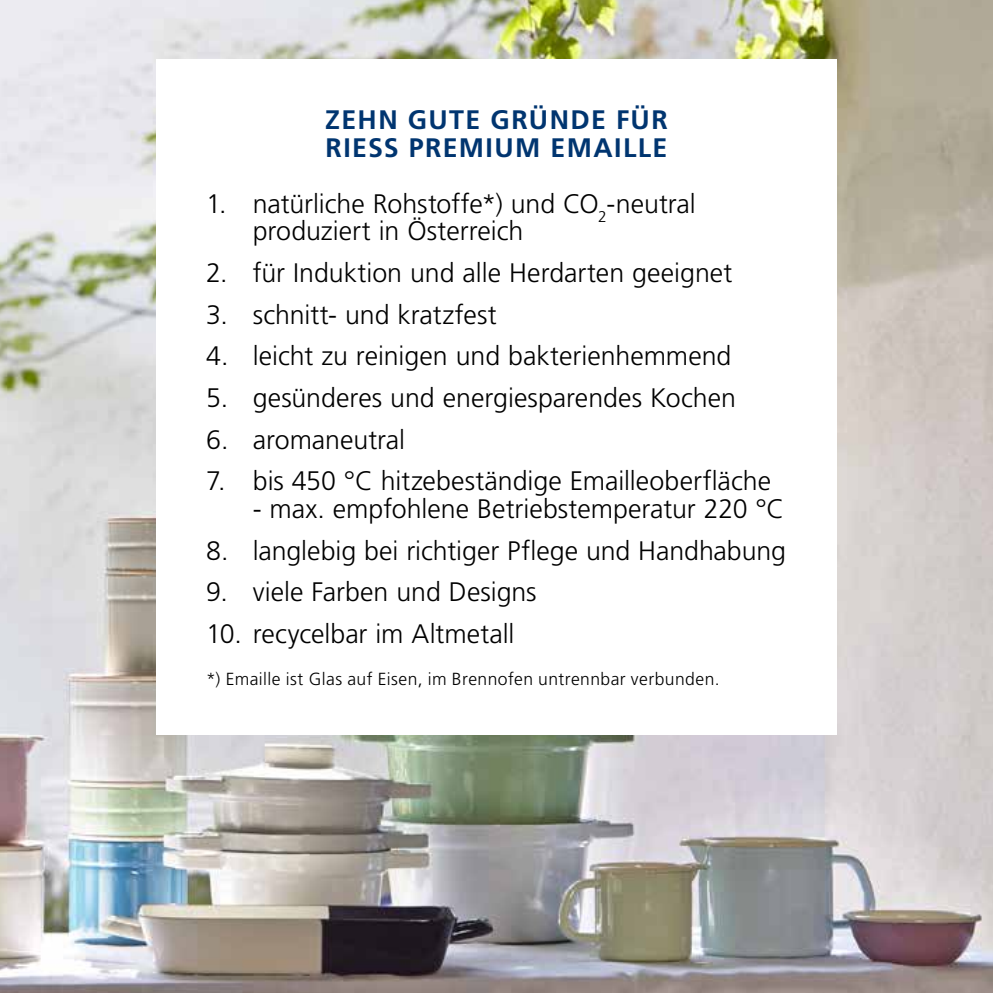
<style>
.page{position:relative;width:993px;height:993px;background:#fff}
.page>*{position:absolute;margin:0;border:0;box-sizing:border-box;transform-origin:0 0}
.t1{font:300 26.6px/27.7px "Frutiger LT Std";color:#000}
.t2{font:700 26.6px/27.7px "Frutiger LT Std";letter-spacing:.05em;color:#003570}
.t3{font:300 17.5px "Frutiger LT Std";letter-spacing:.025em;color:#000}
</style>
<div class="page">
<img style="left:0;top:0;width:992px;height:992px">
<div style="left:156px;top:60px;width:680px;height:674px;background:#fff"></div>
<p class="t2" style="left:325px;top:106px;width:344px">ZEHN GUTE GRÜNDE FÜR<br>RIESS PREMIUM EMAILLE</p>
<p class="t1" style="left:253px;top:190px;width:444px;text-indent:-47px">1. natürliche Rohstoffe*) und CO<sub>2</sub>-neutral produziert in Österreich</p>
<p class="t1" style="left:206px;top:259px;width:527px">2. für Induktion und alle Herdarten geeignet</p>
<p class="t1" style="left:206px;top:301px;width:292px">3. schnitt- und kratzfest</p>
<p class="t1" style="left:206px;top:342px;width:526px">4. leicht zu reinigen und bakterienhemmend</p>
<p class="t1" style="left:206px;top:384px;width:531px">5. gesünderes und energiesparendes Kochen</p>
<p class="t1" style="left:206px;top:426px;width:200px">6. aromaneutral</p>
<p class="t1" style="left:206px;top:467px;width:566px">7. bis 450 °C hitzebeständige Emailleoberfläche</p>
<p class="t1" style="left:253px;top:495px;width:533px">- max. empfohlene Betriebstemperatur 220 °C</p>
<p class="t1" style="left:206px;top:537px;width:581px">8. langlebig bei richtiger Pflege und Handhabung</p>
<p class="t1" style="left:206px;top:578px;width:332px">9. viele Farben und Designs</p>
<p class="t1" style="left:206px;top:620px;width:310px">10. recycelbar im Altmetall</p>
<p class="t3" style="left:206px;top:668px;width:515px">*) Emaille ist Glas auf Eisen, im Brennofen untrennbar verbunden.</p>
</div>
